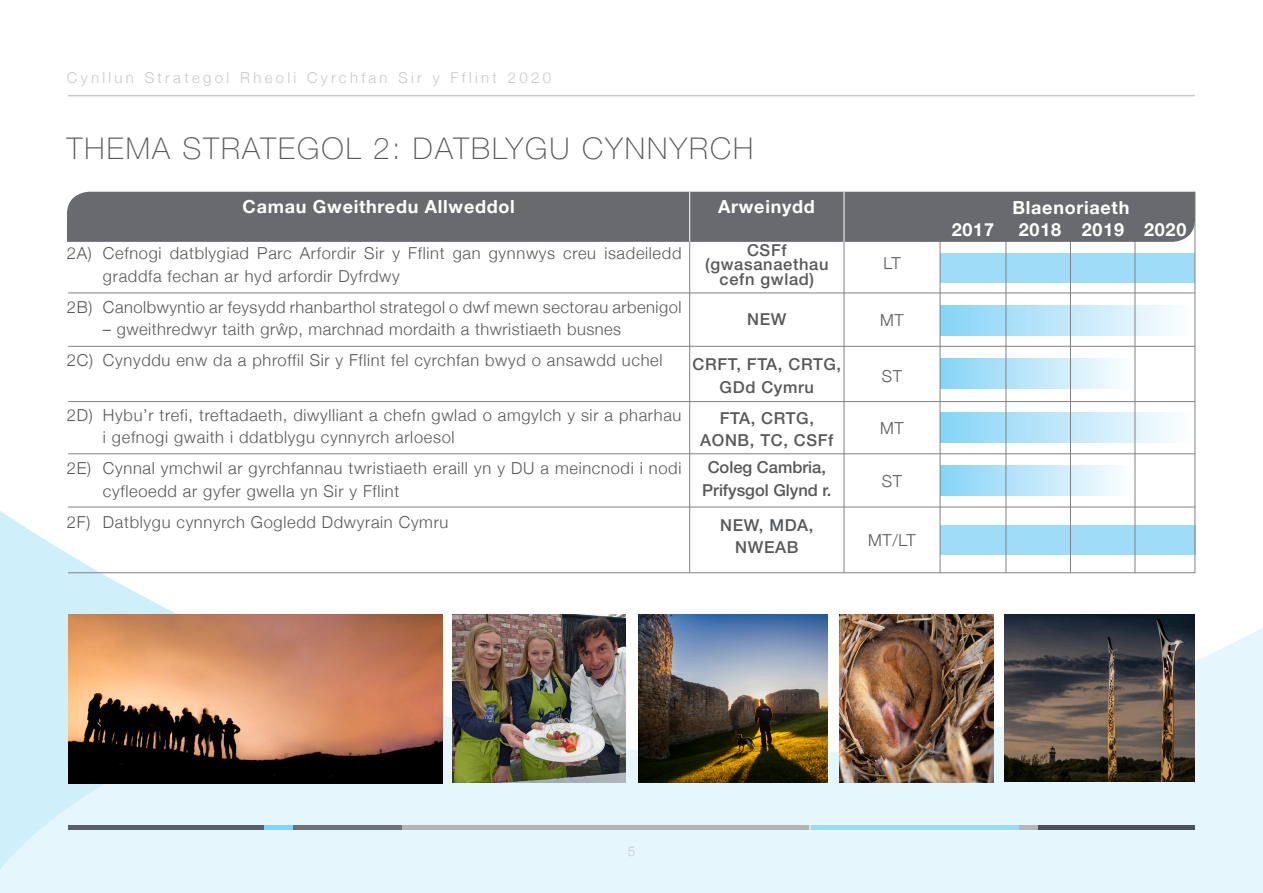
<style>
.page{position:relative;width:1263px;height:893px;background:#fff}
.page>*{position:absolute;margin:0;border:0;box-sizing:border-box;transform-origin:0 0}
.t1{font:100 30px "Helvetica Neue";letter-spacing:.07em;color:#57585a}
.t2{font:700 18px "Helvetica Neue";letter-spacing:.04em;color:#fff}
.t3{font:300 16.5px/22.5px "Helvetica Neue";letter-spacing:.04em;color:#57585a}
.t4{font:500 16.5px/22.5px "Helvetica Neue";letter-spacing:.04em;color:#57585a;text-align:center}
.t5{font:500 16.5px/22.5px "Helvetica Neue";color:#57585a;text-align:center}
.t6{font:300 15px "Helvetica Neue";letter-spacing:.22em;color:#c7c8ca}
.t7{font:300 13.5px "Helvetica Neue";color:#c7c8ca}
</style>
<div class="page">
<svg style="left:0;top:476px;width:1263px;height:417px"></svg>
<div style="left:940px;top:253px;width:255px;height:29px;background:#9edcf8"></div>
<div style="left:940px;top:305px;width:255px;height:30px;background:linear-gradient(to right,#85d4f7,#fefdfd)"></div>
<div style="left:940px;top:413px;width:255px;height:29px;background:linear-gradient(to right,#85d4f7,#fefdfd)"></div>
<div style="left:940px;top:465px;width:195px;height:30px;background:linear-gradient(to right,#85d4f6,#fefefe)"></div>
<div style="left:940px;top:525px;width:255px;height:30px;background:#9edcf8"></div>
<div style="left:940px;top:359px;width:195px;height:30px;background:linear-gradient(to right,#85d4f6,#fefefe)"></div>
<div style="left:704px;top:825px;width:108px;height:5px;background:#dedfe1"></div>
<div style="left:994px;top:825px;width:44px;height:5px;background:#b4b6bb"></div>
<div style="left:263px;top:825px;width:31px;height:5px;background:#82d5f7"></div>
<div style="left:68px;top:825px;width:195px;height:5px;background:#596069"></div>
<div style="left:1038px;top:825px;width:157px;height:5px;background:#49525b"></div>
<div style="left:811px;top:825px;width:207px;height:5px;background:#99dbf8"></div>
<div style="left:400px;top:825px;width:409px;height:5px;background:#b4b4b5"></div>
<div style="left:294px;top:825px;width:108px;height:5px;background:#6d717a"></div>
<hr style="left:68px;top:293px;width:1127px;height:1px;background:#808285">
<hr style="left:68px;top:346px;width:1127px;height:1px;background:#808285">
<hr style="left:68px;top:401px;width:1127px;height:1px;background:#808285">
<hr style="left:68px;top:453px;width:1127px;height:1px;background:#808285">
<hr style="left:68px;top:507px;width:1127px;height:1px;background:#808285">
<hr style="left:68px;top:95px;width:1127px;height:1px;background:#c7c8ca">
<hr style="left:940px;top:226px;width:1px;height:347px;background:#808285">
<hr style="left:844px;top:226px;width:1px;height:347px;background:#808285">
<hr style="left:689px;top:226px;width:1px;height:347px;background:#808285">
<hr style="left:1006px;top:226px;width:1px;height:347px;background:#808285">
<hr style="left:1070px;top:226px;width:1px;height:347px;background:#808285">
<hr style="left:1135px;top:226px;width:1px;height:347px;background:#808285">
<hr style="left:1195px;top:192px;width:1px;height:381px;background:#808285">
<hr style="left:68px;top:572px;width:1127px;height:1px;background:#808285">
<div style="left:67px;top:192px;width:1128px;height:50px;background:#686a70"></div>
<hr style="left:689px;top:192px;width:1px;height:50px;background:#fff">
<hr style="left:844px;top:192px;width:1px;height:50px;background:#fff">
<img style="left:840px;top:614px;width:153px;height:168px">
<img style="left:1005px;top:615px;width:190px;height:167px">
<img style="left:452px;top:615px;width:174px;height:167px">
<img style="left:638px;top:614px;width:190px;height:168px">
<img style="left:68px;top:614px;width:374px;height:169px">
<p class="t6" style="left:67px;top:65px;width:485px">Cynllun Strategol Rheoli Cyrchfan Sir y Fflint 2020</p>
<p class="t1" style="left:67px;top:132px;width:688px">THEMA STRATEGOL 2: DATBLYGU CYNNYRCH</p>
<p class="t2" style="left:243px;top:190px;width:274px">Camau Gweithredu Allweddol</p>
<p class="t2" style="left:718px;top:190px;width:98px">Arweinydd</p>
<p class="t2" style="left:1012px;top:191px;width:118px">Blaenoriaeth</p>
<p class="t2" style="left:952px;top:213px;width:44px">2017</p>
<p class="t2" style="left:1019px;top:213px;width:169px">2018 2019 2020</p>
<p class="t3" style="left:103px;top:241px;width:580px;text-indent:-36px">2A) Cefnogi datblygiad Parc Arfordir Sir y Fflint gan gynnwys creu isadeiledd graddfa fechan ar hyd arfordir Dyfrdwy</p>
<p class="t3" style="left:67px;top:295px;width:616px">2B) Canolbwyntio ar feysydd rhanbarthol strategol o dwf mewn sectorau arbenigol</p>
<p class="t3" style="left:103px;top:317px;width:520px">– gweithredwyr taith grŵp, marchnad mordaith a thwristiaeth busnes</p>
<p class="t3" style="left:67px;top:348px;width:597px">2C) Cynyddu enw da a phroffil Sir y Fflint fel cyrchfan bwyd o ansawdd uchel</p>
<p class="t3" style="left:103px;top:403px;width:580px;text-indent:-36px">2D) Hybu’r trefi, treftadaeth, diwylliant a chefn gwlad o amgylch y sir a pharhau i gefnogi gwaith i ddatblygu cynnyrch arloesol</p>
<p class="t3" style="left:103px;top:456px;width:580px;text-indent:-36px">2E) Cynnal ymchwil ar gyrchfannau twristiaeth eraill yn y DU a meincnodi i nodi cyfleoedd ar gyfer gwella yn Sir y Fflint</p>
<p class="t3" style="left:67px;top:510px;width:383px">2F) Datblygu cynnyrch Gogledd Ddwyrain Cymru</p>
<p class="t4" style="left:705px;top:243px;width:125px;line-height:13.5px">CSFf (gwasanaethau</p>
<p class="t4" style="left:719px;top:267px;width:96px">cefn gwlad)</p>
<p class="t4" style="left:747px;top:308px;width:41px">NEW</p>
<p class="t4" style="left:692px;top:353px;width:150px">CRFT, FTA, CRTG,</p>
<p class="t4" style="left:720px;top:376px;width:96px">GDd Cymru</p>
<p class="t4" style="left:700px;top:407px;width:135px">FTA, CRTG,<br>AONB, TC, CSFf</p>
<p class="t5" style="left:702px;top:456px;width:131px">Coleg Cambria,<br>Prifysgol Glyndŵr.</p>
<p class="t4" style="left:720px;top:514px;width:95px">NEW, MDA,<br>NWEAB</p>
<p class="t3" style="left:883px;top:251px;width:19px">LT</p>
<p class="t3" style="left:880px;top:308px;width:25px">MT</p>
<p class="t3" style="left:882px;top:364px;width:22px">ST</p>
<p class="t3" style="left:880px;top:416px;width:25px">MT</p>
<p class="t3" style="left:882px;top:469px;width:22px">ST</p>
<p class="t3" style="left:868px;top:528px;width:49px">MT/LT</p>
<p class="t7" style="left:628px;top:840px;width:9px">5</p>
</div>
